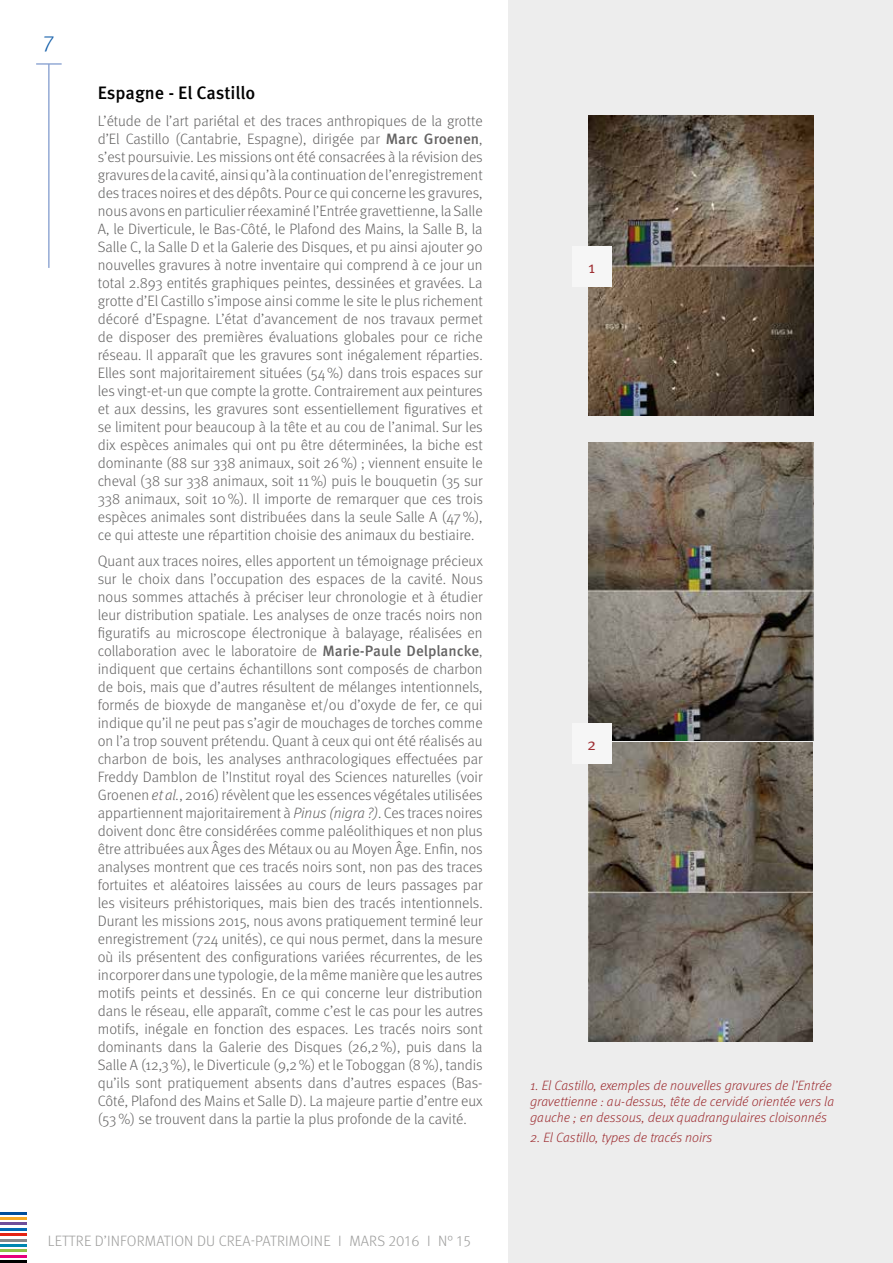
<style>
.page{position:relative;width:893px;height:1263px;background:#fff}
.page>*{position:absolute;margin:0;border:0;box-sizing:border-box;transform-origin:0 0}
.t1{font:300 22.5px "Meta OT";color:#115da9}
.t2{font:500 18px "Meta OT";letter-spacing:-.005em;color:#000}
.t3{font:16.5px "Meta OT Norm";color:#9e2e32}
.t4{font:300 15px/18px "Meta OT";color:#646363;text-align:justify}
.t5{font:300 15px "Meta OT";letter-spacing:.01em;color:#9d9d9c}
.t6{font:italic 300 13.5px/16.2px "Meta OT";color:#9e2e32}
.s1{font-weight:500}
.s2{font-style:italic}
</style>
<div class="page">
<div style="left:509px;top:0;width:384px;height:1263px;background:#ededed"></div>
<hr style="left:0;top:1255px;width:27px;height:2px;background:#e6007d">
<hr style="left:0;top:1260px;width:27px;height:3px;background:#000">
<hr style="left:0;top:1249px;width:27px;height:3px;background:#8fc148">
<hr style="left:0;top:1233px;width:27px;height:3px;background:#e42313">
<hr style="left:0;top:1228px;width:27px;height:2px;background:#006ab4">
<hr style="left:0;top:1244px;width:27px;height:3px;background:#0087b1">
<hr style="left:0;top:1212px;width:27px;height:2px;background:#004e9b">
<hr style="left:0;top:1222px;width:27px;height:3px;background:#6f4f9b">
<hr style="left:0;top:1239px;width:27px;height:2px;background:#86888c">
<hr style="left:0;top:1217px;width:27px;height:3px;background:#f7a823">
<svg style="left:36px;top:64px;width:26px;height:1px"></svg>
<hr style="left:49px;top:64px;width:1px;height:204px;background:#5d7fc0">
<img style="left:589px;top:116px;width:224px;height:300px">
<img style="left:589px;top:442px;width:224px;height:298px">
<img style="left:589px;top:742px;width:224px;height:300px">
<div style="left:572px;top:246px;width:39px;height:41px;background:#f6f6f6"></div>
<div style="left:572px;top:723px;width:39px;height:41px;background:#f6f6f6"></div>
<h1 class="t1" style="left:44px;top:30px;width:12px">7</h1>
<p class="t2" style="left:98px;top:81px;width:159px">Espagne - El Castillo</p>
<p class="t4" style="left:98px;top:112px;width:386px">L’étude de l’art pariétal et des traces anthropiques de la grotte d’El Castillo (Cantabrie, Espagne), dirigée par <span class="s1">Marc Groenen</span>, s’est poursuivie. Les missions ont été consacrées à la révision des gravures de la cavité, ainsi qu’à la continuation de l’enregistrement des traces noires et des dépôts. Pour ce qui concerne les gravures, nous avons en particulier réexaminé l’Entrée gravettienne, la Salle A, le Diverticule, le Bas-Côté, le Plafond des Mains, la Salle B, la Salle C, la Salle D et la Galerie des Disques, et pu ainsi ajouter 90 nouvelles gravures à notre inventaire qui comprend à ce jour un total 2.893 entités graphiques peintes, dessinées et gravées. La grotte d’El Castillo s’impose ainsi comme le site le plus richement décoré d’Espagne. L’état d’avancement de nos travaux permet de disposer des premières évaluations globales pour ce riche réseau. Il apparaît que les gravures sont inégalement réparties.<br>Elles sont majoritairement situées (54%) dans trois espaces sur les vingt-et-un que compte la grotte. Contrairement aux peintures et aux dessins, les gravures sont essentiellement figuratives et se limitent pour beaucoup à la tête et au cou de l’animal. Sur les dix espèces animales qui ont pu être déterminées, la biche est dominante (88 sur 338 animaux, soit 26%) ; viennent ensuite le cheval (38 sur 338 animaux, soit 11%) puis le bouquetin (35 sur 338 animaux, soit 10%). Il importe de remarquer que ces trois espèces animales sont distribuées dans la seule Salle A (47%), ce qui atteste une répartition choisie des animaux du bestiaire.</p>
<p class="t4" style="left:98px;top:552px;width:387px">Quant aux traces noires, elles apportent un témoignage précieux sur le choix dans l’occupation des espaces de la cavité. Nous nous sommes attachés à préciser leur chronologie et à étudier leur distribution spatiale. Les analyses de onze tracés noirs non figuratifs au microscope électronique à balayage, réalisées en collaboration avec le laboratoire de <span class="s1">Marie-Paule Delplancke</span>, indiquent que certains échantillons sont composés de charbon de bois, mais que d’autres résultent de mélanges intentionnels, formés de bioxyde de manganèse et/ou d’oxyde de fer, ce qui indique qu’il ne peut pas s’agir de mouchages de torches comme on l’a trop souvent prétendu. Quant à ceux qui ont été réalisés au charbon de bois, les analyses anthracologiques effectuées par Freddy Damblon de l’Institut royal des Sciences naturelles (voir Groenen <span class="s2">et al.</span>, 2016) révèlent que les essences végétales utilisées appartiennent majoritairement à <span class="s2">Pinus (nigra ?)</span>. Ces traces noires doivent donc être considérées comme paléolithiques et non plus être attribuées aux Âges des Métaux ou au Moyen Âge. Enfin, nos analyses montrent que ces tracés noirs sont, non pas des traces fortuites et aléatoires laissées au cours de leurs passages par les visiteurs préhistoriques, mais bien des tracés intentionnels.<br>Durant les missions 2015, nous avons pratiquement terminé leur enregistrement (724 unités), ce qui nous permet, dans la mesure où ils présentent des configurations variées récurrentes, de les incorporer dans une typologie, de la même manière que les autres motifs peints et dessinés. En ce qui concerne leur distribution dans le réseau, elle apparaît, comme c’est le cas pour les autres motifs, inégale en fonction des espaces. Les tracés noirs sont dominants dans la Galerie des Disques (26,2%), puis dans la Salle A (12,3%), le Diverticule (9,2%) et le Toboggan (8%), tandis qu’ils sont pratiquement absents dans d’autres espaces (Bas-Côté, Plafond des Mains et Salle D). La majeure partie d’entre eux (53%) se trouvent dans la partie la plus profonde de la cavité.</p>
<p class="t5" style="left:48px;top:1232px;width:425px">LETTRE D’INFORMATION DU CREA-PATRIMOINE I MARS 2016 I N° 15</p>
<p class="t3" style="left:588px;top:257px;width:9px">1</p>
<p class="t3" style="left:587px;top:734px;width:11px">2</p>
<p class="t6" style="left:530px;top:1077px;width:306px">1. El Castillo, exemples de nouvelles gravures de l’Entrée gravettienne : au-dessus, tête de cervidé orientée vers la gauche ; en dessous, deux quadrangulaires cloisonnés</p>
<p class="t6" style="left:530px;top:1130px;width:184px">2. El Castillo, types de tracés noirs</p>
</div>
